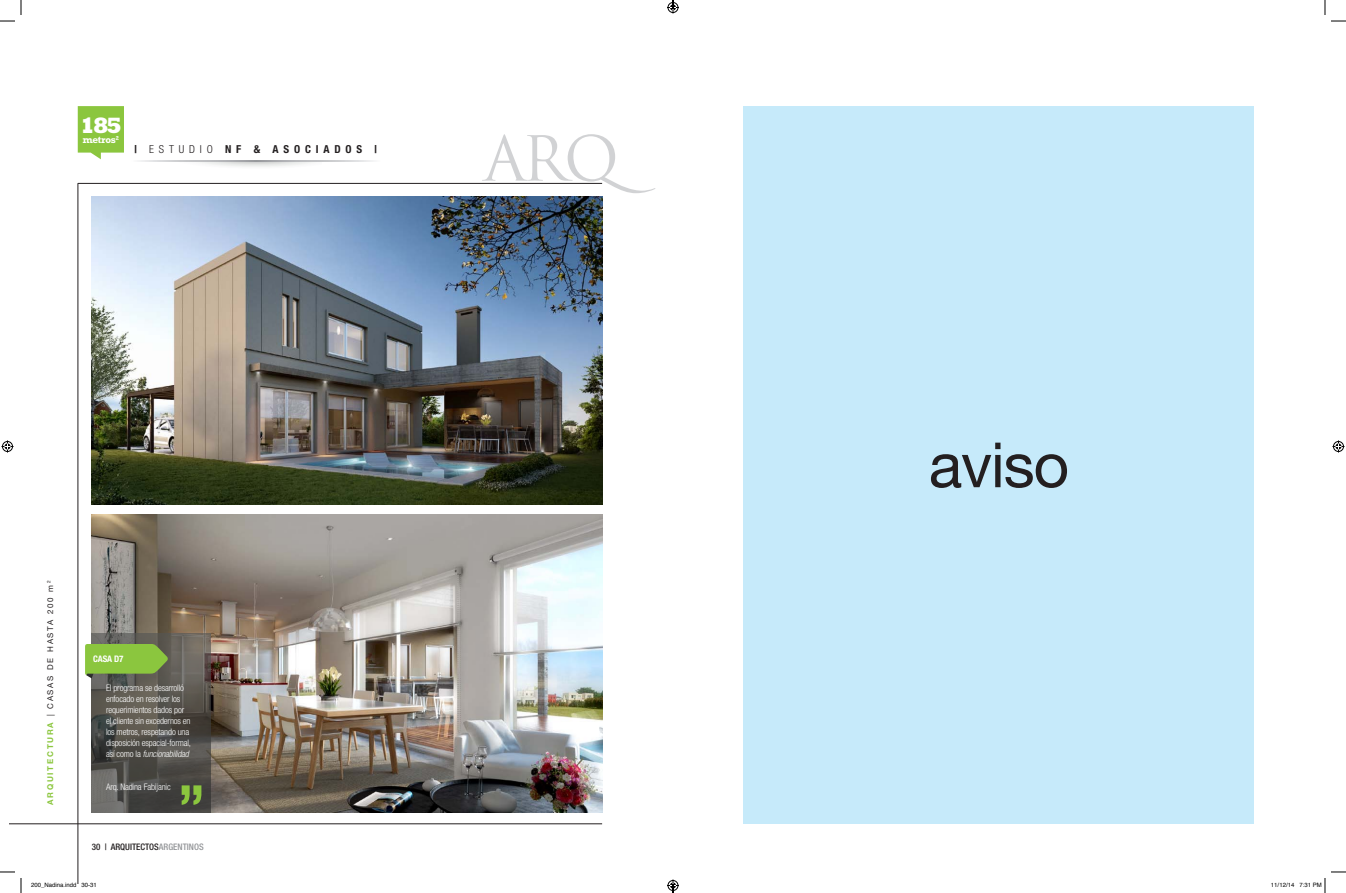
<style>
.page{position:relative;width:1346px;height:893px;background:#fff}
.page>*{position:absolute;margin:0;border:0;box-sizing:border-box;transform-origin:0 0}
.t1{font:62.4px "Helvetica Neue LT Std";letter-spacing:-.02em;color:#231f20}
.t2{font:700 condensed 60.5px "Helvetica Neue LT Std";color:#8bc63e}
.Foliacion_impar{font:800 22.5px "Rockwell";color:#fff}
.t3{font:700 condensed 11px "Helvetica Neue LT Std";letter-spacing:.44em;color:#231f20}
.Foliacion_impar-2{font:700 10px "Rockwell";letter-spacing:-.02em;color:#fff}
.Epigrafe_CC{font:300 condensed 9px/11px "Helvetica Neue LT Std";letter-spacing:-.015em;color:#fff}
.Foliacion{font:500 condensed 9px "Helvetica Neue LT Std";color:#231f20}
.Epigrafe_CC-2{font:700 condensed 9px "Helvetica Neue LT Std";letter-spacing:-.01em;color:#fff}
.t4{font:8px "Helvetica Neue LT Std";letter-spacing:.215em;color:#231f20}
.t5{font:6px "Helvetica";color:#000}
.s1{font-weight:300}
.s2{font-weight:700;color:#8bc63e}
.s3{font-style:italic}
.s4{color:#939598}
</style>
<div class="page">
<div style="left:744px;top:106px;width:510px;height:717px;background:#c6eafa"></div>
<hr style="left:10px;top:823px;width:592px;height:1px;background:#231f20">
<img style="left:92px;top:197px;width:510px;height:307px">
<hr style="left:78px;top:183px;width:1px;height:700px;background:#231f20">
<svg style="left:78px;top:106px;width:46px;height:53px;background:#97cc52"></svg>
<hr style="left:78px;top:183px;width:524px;height:1px;background:#231f20">
<svg style="left:482px;top:134px;width:173px;height:59px"></svg>
<img style="left:92px;top:514px;width:510px;height:298px">
<svg style="left:139px;top:160px;width:234px;height:1px"></svg>
<svg style="left:92px;top:634px;width:119px;height:178px;background:#55524d"></svg>
<svg style="left:85px;top:643px;width:83px;height:35px;background:#81af43"></svg>
<svg style="left:0;top:0;width:22px;height:22px"></svg>
<svg style="left:0;top:871px;width:22px;height:21px"></svg>
<svg style="left:1324px;top:0;width:22px;height:22px"></svg>
<svg style="left:2px;top:440px;width:12px;height:12px"></svg>
<svg style="left:1332px;top:440px;width:12px;height:12px"></svg>
<svg style="left:1324px;top:871px;width:22px;height:21px"></svg>
<svg style="left:667px;top:0;width:12px;height:14px"></svg>
<svg style="left:667px;top:879px;width:12px;height:13px"></svg>
<p class="Foliacion_impar" style="left:80px;top:111px;width:43px">185</p>
<p class="Foliacion_impar-2" style="left:83px;top:134px;width:38px">metros<sup>2</sup></p>
<p class="t3" style="left:134px;top:142px;width:244px">| <span class="s1">ESTUDIO</span> NF &amp; ASOCIADOS |</p>
<p class="t4" style="left:46px;top:804px;width:226px;rotate:-90deg"><span class="s2">ARQUITECTURA</span> | CASAS DE HASTA 200 m <sup>2</sup></p>
<p class="Epigrafe_CC-2" style="left:93px;top:653px;width:32px">CASA D7</p>
<p class="Epigrafe_CC" style="left:106px;top:682px;width:87px">El programa se desarrolló enfocado en resolver los requerimientos dados por el cliente sin excedernos en los metros, respetando una disposición espacial-formal, así como la <span class="s3">funcionabilidad</span></p>
<p class="Epigrafe_CC" style="left:106px;top:781px;width:66px">Arq. Nadina Fabijanic</p>
<p class="t2" style="left:178px;top:770px;width:30px">”</p>
<p class="Foliacion" style="left:92px;top:840px;width:113px">30 | ARQUITECTOS<span class="s4">ARGENTINOS</span></p>
<p class="t1" style="left:929px;top:427px;width:142px">aviso</p>
<p class="t5" style="left:31px;top:880px;width:67px">200_Nadina.indd 30-31</p>
<p class="t5" style="left:1271px;top:880px;width:52px">11/12/14 7:31 PM</p>
</div>
